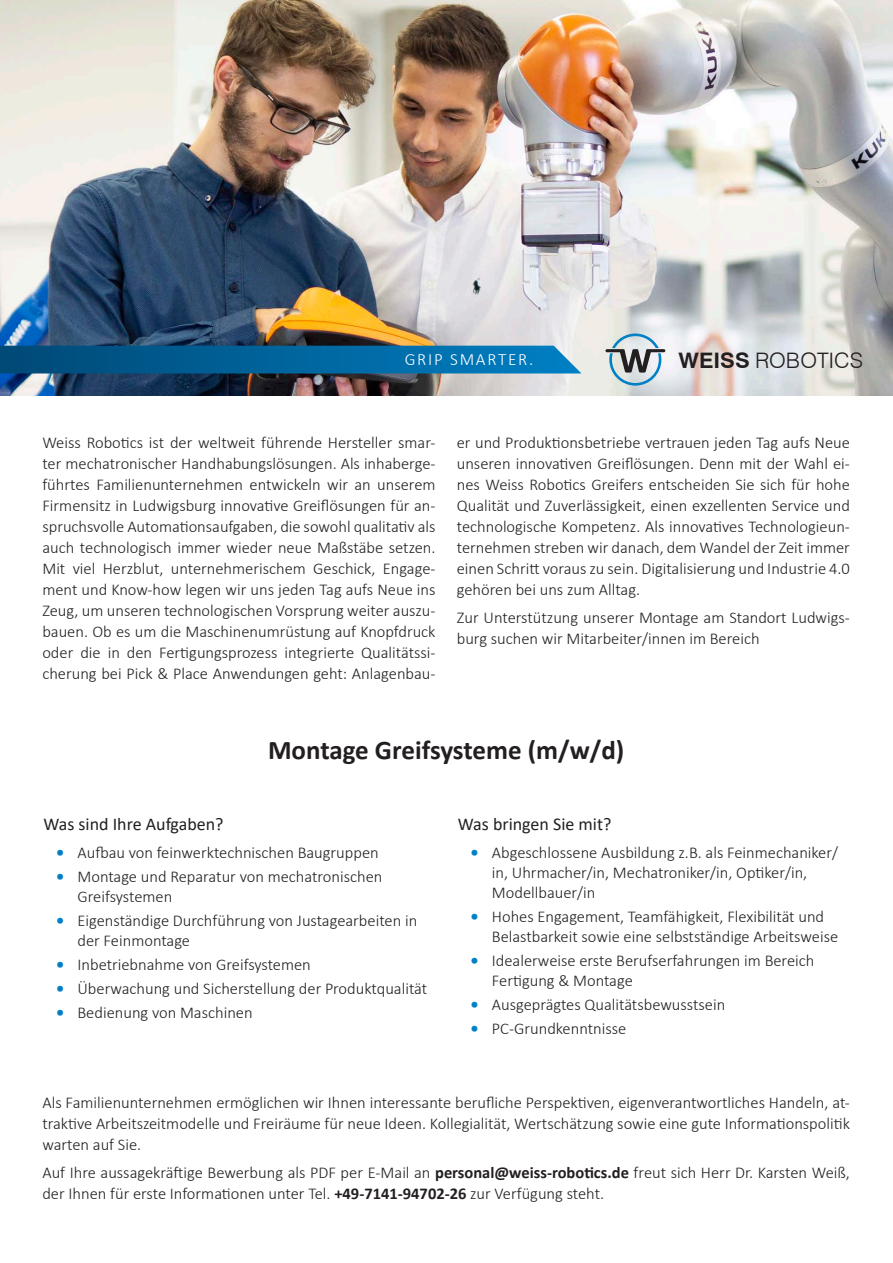
<style>
.page{position:relative;width:893px;height:1263px;background:#fff}
.page>*{position:absolute;margin:0;border:0;box-sizing:border-box;transform-origin:0 0}
.t1{font:700 27px "Calibri";letter-spacing:-.005em;color:#231f20}
.t2{font:300 21.3px "Swiss 721 BT";color:#231f20}
.Überschrift_1{font:18px "Calibri";color:#231f20}
.t3{font:300 17.25px "Calibri";letter-spacing:.1em;color:#fff}
.t4{font:300 16.5px/21px "Calibri";color:#231f20}
.s1{font-weight:700}
.s2{font-weight:700;color:#0080c5}
</style>
<div class="page">
<img style="left:0;top:0;width:893px;height:395px">
<svg style="left:0;top:346px;width:581px;height:27px;background:#05679d"></svg>
<svg style="left:605px;top:333px;width:60px;height:53px;background:#adbdc4"></svg>
<p class="t3" style="left:405px;top:349px;width:130px">GRIP SMARTER.</p>
<p class="t2" style="left:678px;top:347px;width:186px"><span class="s1">WEISS</span> ROBOTICS</p>
<p class="t4" style="left:42px;top:432px;width:395px;text-align:justify">Weiss Robotics ist der weltweit führende Hersteller smar&shy;ter mechatronischer Handhabungslösungen. Als inhaberge&shy;führtes Familienunternehmen entwickeln wir an unserem Firmensitz in Ludwigsburg innovative Greiflösungen für an&shy;spruchsvolle Automationsaufgaben, die sowohl qualitativ als auch technologisch immer wieder neue Maßstäbe setzen.<br>Mit viel Herzblut, unternehmerischem Geschick, Engage&shy;ment und Know-how legen wir uns jeden Tag aufs Neue ins Zeug, um unseren technologischen Vorsprung weiter auszu&shy;bauen. Ob es um die Maschinenumrüstung auf Knopfdruck oder die in den Fertigungsprozess integrierte Qualitätssi&shy;cherung bei Pick &amp; Place Anwendungen geht: Anlagenbau-</p>
<p class="t4" style="left:457px;top:432px;width:395px;text-align:justify">er und Produktionsbetriebe vertrauen jeden Tag aufs Neue unseren innovativen Greiflösungen. Denn mit der Wahl ei&shy;nes Weiss Robotics Greifers entscheiden Sie sich für hohe Qualität und Zuverlässigkeit, einen exzellenten Service und technologische Kompetenz. Als innovatives Technologieun&shy;ternehmen streben wir danach, dem Wandel der Zeit immer einen Schritt voraus zu sein. Digitalisierung und Industrie 4.0 gehören bei uns zum Alltag.</p>
<p class="t4" style="left:457px;top:607px;width:395px">Zur Unterstützung unserer Montage am Standort Ludwigs&shy;burg suchen wir Mitarbeiter/innen im Bereich</p>
<p class="t1" style="left:268px;top:731px;width:358px">Montage Greifsysteme (m/w/d)</p>
<p class="Überschrift_1" style="left:43px;top:811px;width:182px">Was sind Ihre Aufgaben?</p>
<p class="t4" style="left:56px;top:842px;width:324px"><span class="s2">•</span> Aufbau von feinwerktechnischen Baugruppen</p>
<p class="t4" style="left:77px;top:867px;width:306px;line-height:19.8px;text-indent:-21px"><span class="s2">•</span> Montage und Reparatur von mechatronischen<br>Greifsystemen</p>
<p class="t4" style="left:77px;top:911px;width:341px;line-height:19.8px;text-indent:-21px"><span class="s2">•</span> Eigenständige Durchführung von Justagearbeiten in der Feinmontage</p>
<p class="t4" style="left:56px;top:954px;width:256px"><span class="s2">•</span> Inbetriebnahme von Greifsystemen</p>
<p class="t4" style="left:56px;top:978px;width:372px"><span class="s2">•</span> Überwachung und Sicherstellung der Produktqualität</p>
<p class="t4" style="left:56px;top:1002px;width:198px"><span class="s2">•</span> Bedienung von Maschinen</p>
<p class="Überschrift_1" style="left:458px;top:811px;width:155px">Was bringen Sie mit?</p>
<p class="t4" style="left:492px;top:843px;width:348px;line-height:19.8px;text-indent:-21px"><span class="s2">•</span> Abgeschlossene Ausbildung z.B. als Feinmechaniker/ in, Uhrmacher/in, Mechatroniker/in, Optiker/in,<br>Modellbauer/in</p>
<p class="t4" style="left:492px;top:906px;width:348px;line-height:19.8px;text-indent:-21px"><span class="s2">•</span> Hohes Engagement, Teamfähigkeit, Flexibilität und<br>Belastbarkeit sowie eine selbstständige Arbeitsweise</p>
<p class="t4" style="left:492px;top:950px;width:324px;line-height:19.8px;text-indent:-21px"><span class="s2">•</span> Idealerweise erste Berufserfahrungen im Bereich<br>Fertigung &amp; Montage</p>
<p class="t4" style="left:471px;top:993px;width:256px"><span class="s2">•</span> Ausgeprägtes Qualitätsbewusstsein</p>
<p class="t4" style="left:471px;top:1017px;width:157px"><span class="s2">•</span> PC-Grundkenntnisse</p>
<p class="t4" style="left:42px;top:1092px;width:809px;text-align:justify">Als Familienunternehmen ermöglichen wir Ihnen interessante berufliche Perspektiven, eigenverantwortliches Handeln, at&shy;traktive Arbeitszeitmodelle und Freiräume für neue Ideen. Kollegialität, Wertschätzung sowie eine gute Informationspolitik warten auf Sie.</p>
<p class="t4" style="left:42px;top:1161px;width:809px">Auf Ihre aussagekräftige Bewerbung als PDF per E-Mail an <span class="s1">personal@weiss-robotics.de</span> freut sich Herr Dr. Karsten Weiß, der Ihnen für erste Informationen unter Tel. <span class="s1">+49-7141-94702-26</span> zur Verfügung steht.</p>
</div>
